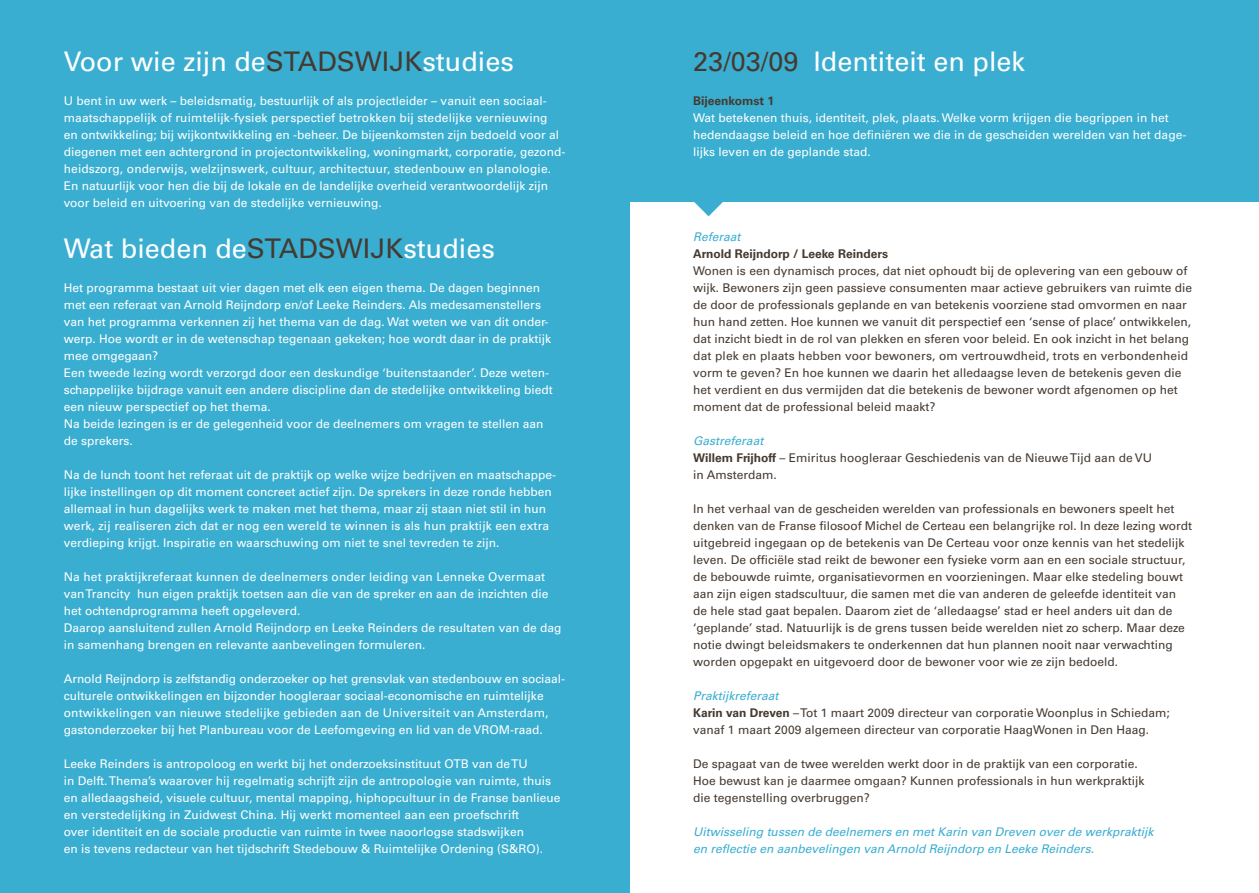
<style>
.page{position:relative;width:1259px;height:893px;background:#fff}
.page>*{position:absolute;margin:0;border:0;box-sizing:border-box;transform-origin:0 0}
.t1{font:27px "Univers";color:#fff}
.t2{font:12px/17px "Univers";color:#fff}
.t3{font:12px/17px "Univers";color:#453a31}
.t4{font:italic 12px/17px "Univers";color:#3aaed1}
.t5{font:700 12px "Univers";color:#453a31}
.s1{color:#453a31}
.s2{font-style:italic;color:#3aaed1}
.s3{font-weight:700}
</style>
<div class="page">
<div style="left:629px;top:0;width:630px;height:201px;background:#3aaed1"></div>
<svg style="left:693px;top:201px;width:31px;height:15px"></svg>
<div style="left:0;top:0;width:629px;height:893px;background:#3aaed1"></div>
<h1 class="t1" style="left:64px;top:45px;width:451px">Voor wie zijn de<span class="s1">STADSWIJK</span>studies</h1>
<p class="t2" style="left:64px;top:92px;width:503px">U bent in uw werk – beleidsmatig, bestuurlijk of als projectleider – vanuit een sociaal&shy;maatschappelijk of ruimtelijk-fysiek perspectief betrokken bij stedelijke vernieuwing<br>en ontwikkeling; bij wijkontwikkeling en -beheer. De bijeenkomsten zijn bedoeld voor al diegenen met een achtergrond in projectontwikkeling, woningmarkt, corporatie, gezond&shy;heidszorg, onderwijs, welzijnswerk, cultuur, architectuur, stedenbouw en planologie.<br>En natuurlijk voor hen die bij de lokale en de landelijke overheid verantwoordelijk zijn voor beleid en uitvoering van de stedelijke vernieuwing.</p>
<h1 class="t1" style="left:64px;top:233px;width:433px">Wat bieden de<span class="s1">STADSWIJK</span>studies</h1>
<p class="t2" style="left:64px;top:279px;width:490px">Het programma bestaat uit vier dagen met elk een eigen thema. De dagen beginnen met een referaat van Arnold Reijndorp en/of Leeke Reinders. Als medesamenstellers van het programma verkennen zij het thema van de dag. Wat weten we van dit onder&shy;werp. Hoe wordt er in de wetenschap tegenaan gekeken; hoe wordt daar in de praktijk mee omgegaan?<br>Een tweede lezing wordt verzorgd door een deskundige ‘buitenstaander’. Deze weten&shy;schappelijke bijdrage vanuit een andere discipline dan de stedelijke ontwikkeling biedt een nieuw perspectief op het thema.<br>Na beide lezingen is er de gelegenheid voor de deelnemers om vragen te stellen aan de sprekers.</p>
<p class="t2" style="left:64px;top:467px;width:494px">Na de lunch toont het referaat uit de praktijk op welke wijze bedrijven en maatschappe&shy;lijke instellingen op dit moment concreet actief zijn. De sprekers in deze ronde hebben allemaal in hun dagelijks werk te maken met het thema, maar zij staan niet stil in hun werk, zij realiseren zich dat er nog een wereld te winnen is als hun praktijk een extra verdieping krijgt. Inspiratie en waarschuwing om niet te snel tevreden te zijn.</p>
<p class="t2" style="left:64px;top:569px;width:499px">Na het praktijkreferaat kunnen de deelnemers onder leiding van Lenneke Overmaat van Trancity hun eigen praktijk toetsen aan die van de spreker en aan de inzichten die het ochtendprogramma heeft opgeleverd.<br>Daarop aansluitend zullen Arnold Reijndorp en Leeke Reinders de resultaten van de dag in samenhang brengen en relevante aanbevelingen formuleren.</p>
<p class="t2" style="left:64px;top:671px;width:502px">Arnold Reijndorp is zelfstandig onderzoeker op het grensvlak van stedenbouw en sociaal&shy;culturele ontwikkelingen en bijzonder hoogleraar sociaal-economische en ruimtelijke ontwikkelingen van nieuwe stedelijke gebieden aan de Universiteit van Amsterdam, gastonderzoeker bij het Planbureau voor de Leefomgeving en lid van de VROM-raad.</p>
<p class="t2" style="left:64px;top:756px;width:498px">Leeke Reinders is antropoloog en werkt bij het onderzoeksinstituut OTB van de TU<br>in Delft. Thema’s waarover hij regelmatig schrijft zijn de antropologie van ruimte, thuis en alledaagsheid, visuele cultuur, mental mapping, hiphopcultuur in de Franse banlieue en verstedelijking in Zuidwest China. Hij werkt momenteel aan een proefschrift<br>over identiteit en de sociale productie van ruimte in twee naoorlogse stadswijken<br>en is tevens redacteur van het tijdschrift Stedebouw &amp; Ruimtelijke Ordening (S&amp;RO).</p>
<h1 class="t1" style="left:693px;top:45px;width:333px"><span class="s1">23/03/09</span> Identiteit en plek</h1>
<p class="t5" style="left:693px;top:94px;width:82px">Bijeenkomst 1</p>
<p class="t2" style="left:693px;top:109px;width:494px">Wat betekenen thuis, identiteit, plek, plaats. Welke vorm krijgen die begrippen in het hedendaagse beleid en hoe definiëren we die in de gescheiden werelden van het dage&shy;lijks leven en de geplande stad.</p>
<p class="t4" style="left:693px;top:228px;width:49px">Referaat</p>
<p class="t5" style="left:693px;top:247px;width:196px">Arnold Reijndorp / Leeke Reinders</p>
<p class="t3" style="left:693px;top:262px;width:500px">Wonen is een dynamisch proces, dat niet ophoudt bij de oplevering van een gebouw of wijk. Bewoners zijn geen passieve consumenten maar actieve gebruikers van ruimte die de door de professionals geplande en van betekenis voorziene stad omvormen en naar hun hand zetten. Hoe kunnen we vanuit dit perspectief een ‘sense of place’ ontwikkelen, dat inzicht biedt in de rol van plekken en sferen voor beleid. En ook inzicht in het belang dat plek en plaats hebben voor bewoners, om vertrouwdheid, trots en verbondenheid vorm te geven? En hoe kunnen we daarin het alledaagse leven de betekenis geven die het verdient en dus vermijden dat die betekenis de bewoner wordt afgenomen op het moment dat de professional beleid maakt?</p>
<p class="t3" style="left:693px;top:432px;width:460px"><span class="s2">Gastreferaat<br></span><span class="s3">Willem Frijhoff</span> – Emiritus hoogleraar Geschiedenis van de Nieuwe Tijd aan de VU in Amsterdam.</p>
<p class="t3" style="left:693px;top:501px;width:500px">In het verhaal van de gescheiden werelden van professionals en bewoners speelt het denken van de Franse filosoof Michel de Certeau een belangrijke rol. In deze lezing wordt uitgebreid ingegaan op de betekenis van De Certeau voor onze kennis van het stedelijk leven. De officiële stad reikt de bewoner een fysieke vorm aan en een sociale structuur, de bebouwde ruimte, organisatievormen en voorzieningen. Maar elke stedeling bouwt aan zijn eigen stadscultuur, die samen met die van anderen de geleefde identiteit van de hele stad gaat bepalen. Daarom ziet de ‘alledaagse’ stad er heel anders uit dan de ‘geplande’ stad. Natuurlijk is de grens tussen beide werelden niet zo scherp. Maar deze notie dwingt beleidsmakers te onderkennen dat hun plannen nooit naar verwachting worden opgepakt en uitgevoerd door de bewoner voor wie ze zijn bedoeld.</p>
<p class="t3" style="left:693px;top:688px;width:478px"><span class="s2">Praktijkreferaat<br></span><span class="s3">Karin van Dreven</span> – Tot 1 maart 2009 directeur van corporatie Woonplus in Schiedam; vanaf 1 maart 2009 algemeen directeur van corporatie HaagWonen in Den Haag.</p>
<p class="t3" style="left:693px;top:756px;width:453px">De spagaat van de twee werelden werkt door in de praktijk van een corporatie.<br>Hoe bewust kan je daarmee omgaan? Kunnen professionals in hun werkpraktijk die tegenstelling overbruggen?</p>
<p class="t4" style="left:693px;top:824px;width:462px">Uitwisseling tussen de deelnemers en met Karin van Dreven over de werkpraktijk en reflectie en aanbevelingen van Arnold Reijndorp en Leeke Reinders.</p>
</div>
